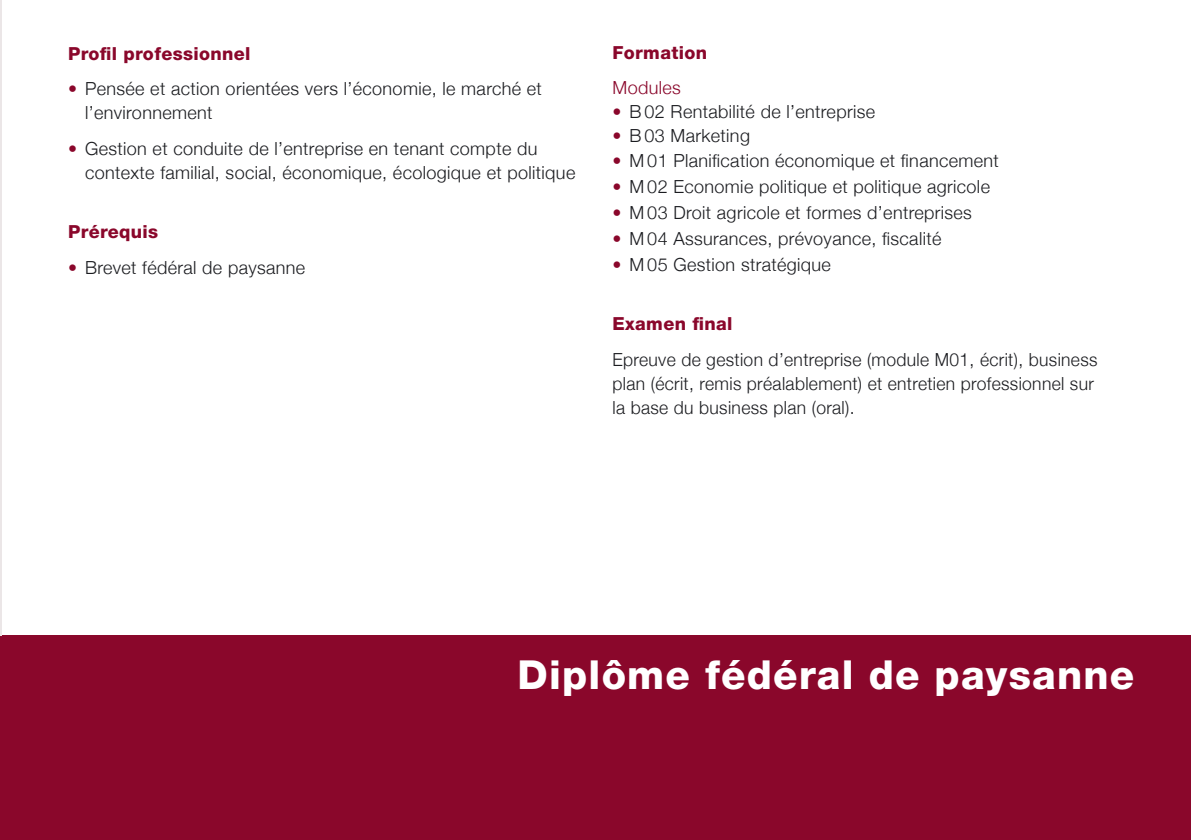
<style>
.page{position:relative;width:1191px;height:840px;background:#fff}
.page>*{position:absolute;margin:0;border:0;box-sizing:border-box;transform-origin:0 0}
.t1{font:800 40px "Helvetica Neue";letter-spacing:.03em;color:#fff}
.t2{font:300 18px/24px "Helvetica Neue";letter-spacing:.02em;color:#1b1c20}
.t3{font:800 18px "Helvetica Neue";letter-spacing:.02em;color:#8a072b}
.t4{font:300 18px "Helvetica Neue";letter-spacing:.02em;color:#8a072b}
.s1{color:#8a072b}
</style>
<div class="page">
<div style="left:0;top:635px;width:1191px;height:204px;background:#8a072b"></div>
<hr style="left:0;top:0;width:1px;height:635px;background:#ebe6e7">
<p class="t3" style="left:68px;top:43px;width:184px">Profil professionnel</p>
<p class="t2" style="left:85px;top:76px;width:458px;text-indent:-17px"><span class="s1">•</span> Pensée et action orientées vers l’économie, le marché et l’environnement</p>
<p class="t2" style="left:85px;top:135px;width:492px;text-indent:-17px"><span class="s1">•</span> Gestion et conduite de l’entreprise en tenant compte du contexte familial, social, économique, écologique et politique</p>
<p class="t3" style="left:68px;top:221px;width:92px">Prérequis</p>
<p class="t2" style="left:68px;top:254px;width:239px"><span class="s1">•</span> Brevet fédéral de paysanne</p>
<p class="t3" style="left:612px;top:42px;width:96px">Formation</p>
<p class="t4" style="left:612px;top:73px;width:70px">Modules</p>
<p class="t2" style="left:612px;top:99px;width:264px"><span class="s1">•</span> B02 Rentabilité de l’entreprise</p>
<p class="t2" style="left:612px;top:123px;width:139px"><span class="s1">•</span> B03 Marketing</p>
<p class="t2" style="left:612px;top:147px;width:388px"><span class="s1">•</span> M 01 Planification économique et financement</p>
<p class="t2" style="left:612px;top:173px;width:379px"><span class="s1">•</span> M 02 Economie politique et politique agricole</p>
<p class="t2" style="left:612px;top:199px;width:361px"><span class="s1">•</span> M 03 Droit agricole et formes d’entreprises</p>
<p class="t2" style="left:612px;top:225px;width:330px"><span class="s1">•</span> M 04 Assurances, prévoyance, fiscalité</p>
<p class="t2" style="left:612px;top:251px;width:220px"><span class="s1">•</span> M 05 Gestion stratégique</p>
<p class="t3" style="left:612px;top:313px;width:121px">Examen final</p>
<p class="t2" style="left:612px;top:345px;width:486px">Epreuve de gestion d’entreprise (module M01, écrit), business plan (écrit, remis préalablement) et entretien professionnel sur la base du business plan (oral).</p>
<h1 class="t1" style="left:517px;top:650px;width:618px">Diplôme fédéral de paysanne</h1>
</div>
